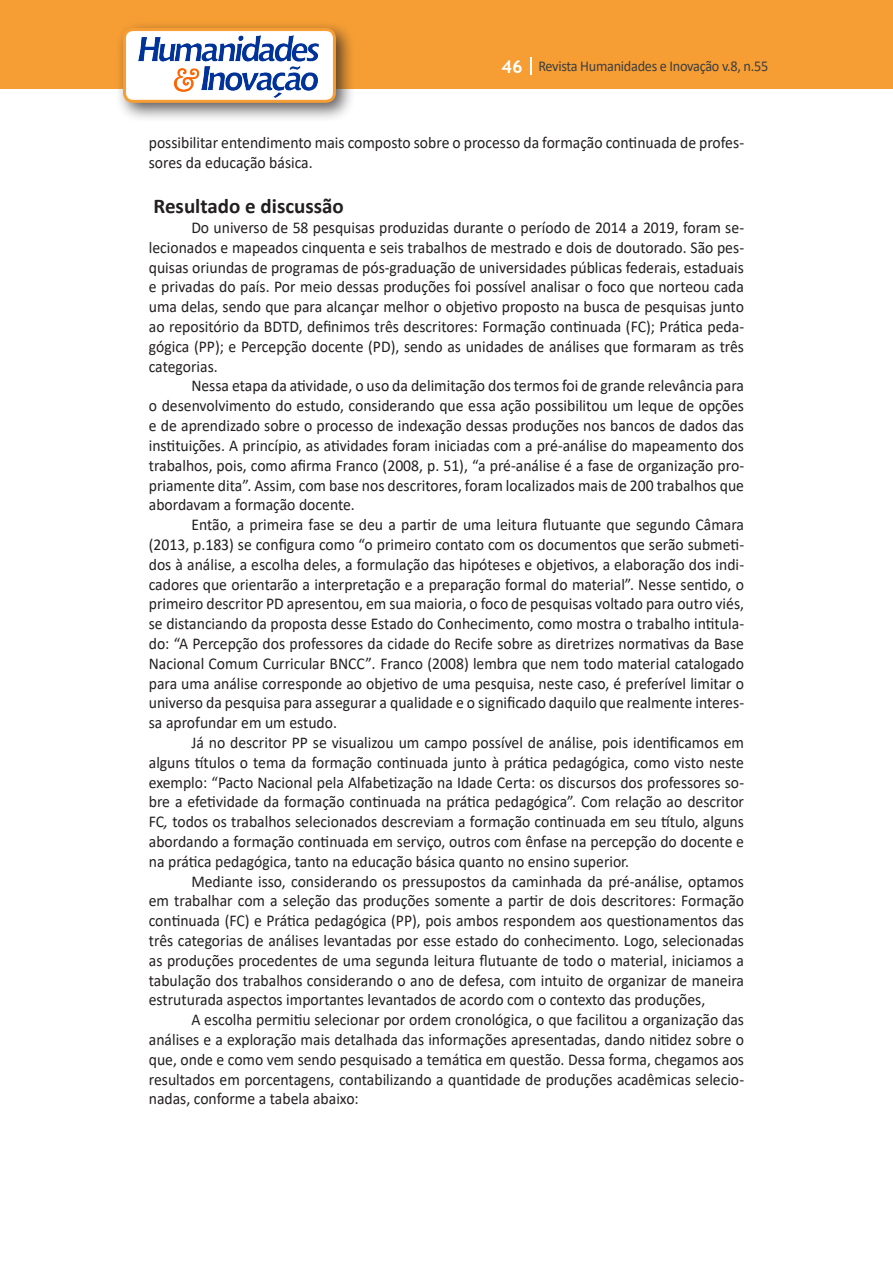
<style>
.page{position:relative;width:893px;height:1263px;background:#fff}
.page>*{position:absolute;margin:0;border:0;box-sizing:border-box;transform-origin:0 0}
.Titulo_2{font:700 21px "Calibri";color:#231f20}
.Texto{font:16.5px/19.8px "Calibri";color:#231f20;text-align:justify;scale:.95 1}
.t1{font:15px "Calibri";letter-spacing:-.02em;color:#3e3e3f;scale:.95 1}
.s1{font-family:"Trebuchet MS";font-weight:700;font-size:18px;color:#fff}
.s2{font-style:italic}
</style>
<div class="page">
<div style="left:0;top:0;width:893px;height:88px;background:#f69e34"></div>
<svg style="left:530px;top:57px;width:2px;height:18px"></svg>
<div style="left:115px;top:20px;width:241px;height:103px;background:#231f20;opacity:.75"></div>
<div style="left:125px;top:30px;width:209px;height:71px;background:#fff;border-radius:9px"></div>
<img style="left:138px;top:35px;width:181px;height:62px">
<div style="left:123px;top:28px;width:213px;height:75px;border:3px solid #f69e34;border-radius:9px"></div>
<p class="t1" style="left:501px;top:56px;width:282px"><span class="s1">46</span> Revista Humanidades e Inovação v.8, n.55</p>
<p class="Texto" style="left:149px;top:133px;width:628px">possibilitar entendimento mais composto sobre o processo da formação continuada de profes&shy;sores da educação básica.</p>
<p class="Titulo_2" style="left:154px;top:191px;width:192px">Resultado e discussão</p>
<p class="Texto" style="left:149px;top:217px;width:628px;text-indent:43px">Do universo de 58 pesquisas produzidas durante o período de 2014 a 2019, foram se&shy;lecionados e mapeados cinquenta e seis trabalhos de mestrado e dois de doutorado. São pes&shy;quisas oriundas de programas de pós-graduação de universidades públicas federais, estaduais e privadas do país. Por meio dessas produções foi possível analisar o foco que norteou cada uma delas, sendo que para alcançar melhor o objetivo proposto na busca de pesquisas junto ao repositório da BDTD, definimos três descritores: Formação continuada (FC); Prática peda&shy;gógica (PP); e Percepção docente (PD), sendo as unidades de análises que formaram as três categorias.</p>
<p class="Texto" style="left:149px;top:376px;width:628px;text-indent:43px">Nessa etapa da atividade, o uso da delimitação dos termos foi de grande relevância para o desenvolvimento do estudo, considerando que essa ação possibilitou um leque de opções e de aprendizado sobre o processo de indexação dessas produções nos bancos de dados das instituições. A princípio, as atividades foram iniciadas com a pré-análise do mapeamento dos trabalhos, pois, como afirma Franco (2008, p. 51), “a pré-análise é a fase de organização pro&shy;priamente dita”. Assim, com base nos descritores, foram localizados mais de 200 trabalhos que abordavam a formação docente.</p>
<p class="Texto" style="left:149px;top:514px;width:628px;text-indent:43px">Então, a primeira fase se deu a partir de uma leitura flutuante que segundo Câmara (2013, p.183) se configura como “o primeiro contato com os documentos que serão submeti&shy;dos à análise, a escolha deles, a formulação das hipóteses e objetivos, a elaboração dos indi&shy;cadores que orientarão a interpretação e a preparação formal do material”. Nesse sentido, o primeiro descritor PD apresentou, em sua maioria, o foco de pesquisas voltado para outro viés, se distanciando da proposta desse Estado do Conhecimento, como mostra o trabalho intitula&shy;do: “A Percepção dos professores da cidade do Recife sobre as diretrizes normativas da Base Nacional Comum Curricular BNCC”<span class="s2">.</span> Franco (2008) lembra que nem todo material catalogado para uma análise corresponde ao objetivo de uma pesquisa, neste caso, é preferível limitar o universo da pesquisa para assegurar a qualidade e o significado daquilo que realmente interes&shy;sa aprofundar em um estudo.</p>
<p class="Texto" style="left:149px;top:732px;width:628px;text-indent:43px">Já no descritor PP se visualizou um campo possível de análise, pois identificamos em alguns títulos o tema da formação continuada junto à prática pedagógica, como visto neste exemplo: “Pacto Nacional pela Alfabetização na Idade Certa: os discursos dos professores so&shy;bre a efetividade da formação continuada na prática pedagógica”. Com relação ao descritor FC<span class="s2">,</span> todos os trabalhos selecionados descreviam a formação continuada em seu título, alguns abordando a formação continuada em serviço, outros com ênfase na percepção do docente e na prática pedagógica, tanto na educação básica quanto no ensino superior.</p>
<p class="Texto" style="left:149px;top:871px;width:628px;text-indent:43px">Mediante isso, considerando os pressupostos da caminhada da pré-análise, optamos em trabalhar com a seleção das produções somente a partir de dois descritores: Formação continuada (FC) e Prática pedagógica (PP), pois ambos respondem aos questionamentos das três categorias de análises levantadas por esse estado do conhecimento. Logo, selecionadas as produções procedentes de uma segunda leitura flutuante de todo o material, iniciamos a tabulação dos trabalhos considerando o ano de defesa, com intuito de organizar de maneira estruturada aspectos importantes levantados de acordo com o contexto das produções,</p>
<p class="Texto" style="left:149px;top:1009px;width:628px;text-indent:43px">A escolha permitiu selecionar por ordem cronológica, o que facilitou a organização das análises e a exploração mais detalhada das informações apresentadas, dando nitidez sobre o que, onde e como vem sendo pesquisado a temática em questão. Dessa forma, chegamos aos resultados em porcentagens, contabilizando a quantidade de produções acadêmicas selecio&shy;nadas, conforme a tabela abaixo:</p>
</div>
